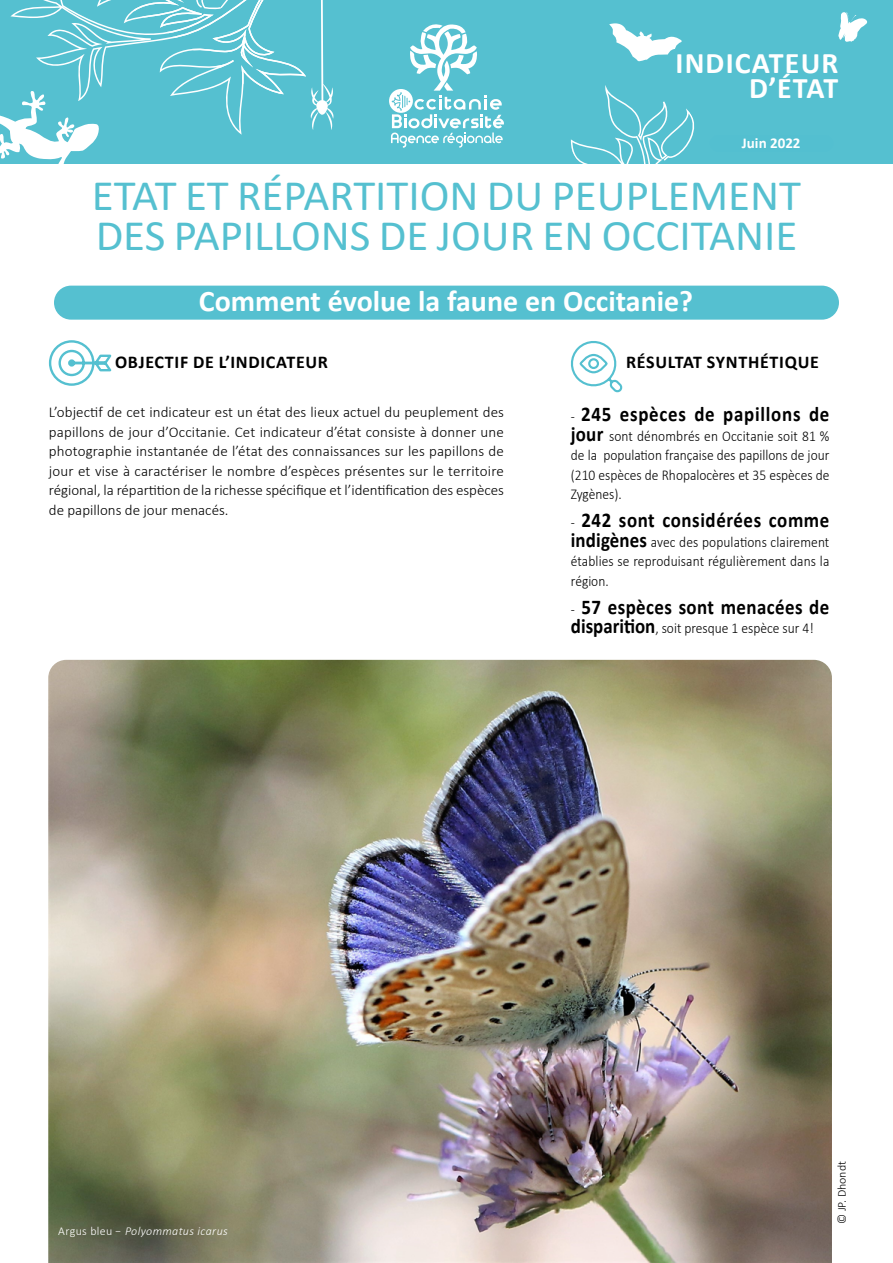
<style>
.page{position:relative;width:893px;height:1263px;background:#fff}
.page>*{position:absolute;margin:0;border:0;box-sizing:border-box;transform-origin:0 0}
.t1{font:43.65px/39.5px "Calibri";color:#55c0d0}
.t2{font:700 30px "Calibri";color:#fff}
.t3{font:700 30px/25.5px "Calibri";letter-spacing:.04em;color:#fff;text-align:right}
.t4{font:700 21px "Calibri";letter-spacing:.03em;color:#000;scale:.9 1}
.t5{font:700 18px "Calibri";letter-spacing:.04em;color:#000}
.t6{font:300 15px/19.5px "Calibri";color:#000;text-align:justify}
.t7{font:300 15px/19.5px "Calibri";color:#000;text-align:justify;scale:.9 1}
.t8{font:700 15px "Calibri";color:#fff}
.t9{font:italic 300 12px "Calibri";letter-spacing:.03em;color:#fff}
.t10{font:300 12px "Calibri";color:#000}
.s1{font-weight:300;font-size:15px}
.s2{font-weight:700;font-size:21px}
.s3{font-style:normal}
.s4{font-family:"Time Burner";font-weight:400;font-style:normal}
</style>
<div class="page">
<div style="left:0;top:0;width:893px;height:164px;background:#55c0d0"></div>
<svg style="left:389px;top:24px;width:115px;height:124px"></svg>
<svg style="left:48px;top:340px;width:64px;height:46px"></svg>
<svg style="left:571px;top:341px;width:52px;height:52px"></svg>
<svg style="left:838px;top:12px;width:30px;height:30px"></svg>
<svg style="left:0;top:0;width:334px;height:164px"></svg>
<svg style="left:609px;top:23px;width:73px;height:38px"></svg>
<div style="left:54px;top:286px;width:785px;height:34px;background:#55c0d0;border-radius:17px"></div>
<svg style="left:571px;top:89px;width:124px;height:75px"></svg>
<img style="left:48px;top:660px;width:784px;height:603px">
<h2 class="t3" style="left:675px;top:50px;width:164px">INDICATEUR<br>D’ÉTAT</h2>
<p class="t8" style="left:742px;top:132px;width:60px">Juin 2022</p>
<h1 class="t1" style="left:92px;top:175px;width:710px">ETAT ET RÉPARTITION DU PEUPLEMENT<br>DES PAPILLONS DE JOUR EN OCCITANIE</h1>
<h2 class="t2" style="left:199px;top:280px;width:496px">Comment évolue la faune en Occitanie?</h2>
<p class="t5" style="left:115px;top:349px;width:215px">OBJECTIF DE L’INDICATEUR</p>
<p class="t6" style="left:49px;top:402px;width:457px">L’objectif de cet indicateur est un état des lieux actuel du peuplement des papillons de jour d’Occitanie. Cet indicateur d’état consiste à donner une photographie instantanée de l’état des connaissances sur les papillons de jour et vise à caractériser le nombre d’espèces présentes sur le territoire régional, la répartition de la richesse spécifique et l’identification des espèces de papillons de jour menacés.</p>
<p class="t5" style="left:626px;top:349px;width:194px">RÉSULTAT SYNTHÉTIQUE</p>
<h3 class="t4" style="left:571px;top:399px;width:289px"><span class="s1">-</span> 245 espèces de papillons de</h3>
<p class="t7" style="left:571px;top:426px;width:289px"><span class="s2">jour</span> sont dénombrés en Occitanie soit 81 % de la population française des papillons de jour (210 espèces de Rhopalocères et 35 espèces de Zygènes).</p>
<h3 class="t4" style="left:571px;top:505px;width:289px"><span class="s1">-</span> 242 sont considérées comme</h3>
<p class="t7" style="left:571px;top:532px;width:289px"><span class="s2">indigènes</span> avec des populations clairement établies se reproduisant régulièrement dans la région.</p>
<h3 class="t4" style="left:571px;top:592px;width:289px"><span class="s1">-</span> 57 espèces sont menacées de</h3>
<p class="t7" style="left:571px;top:618px;width:271px"><span class="s2">disparition</span>, soit presque 1 espèce sur 4!</p>
<p class="t9" style="left:58px;top:1224px;width:171px"><span class="s3">Argus bleu</span> <span class="s4">-</span> Polyommatus icarus</p>
<p class="t10" style="left:834px;top:1224px;width:64px;rotate:-90deg">© JP. Dhondt</p>
</div>
